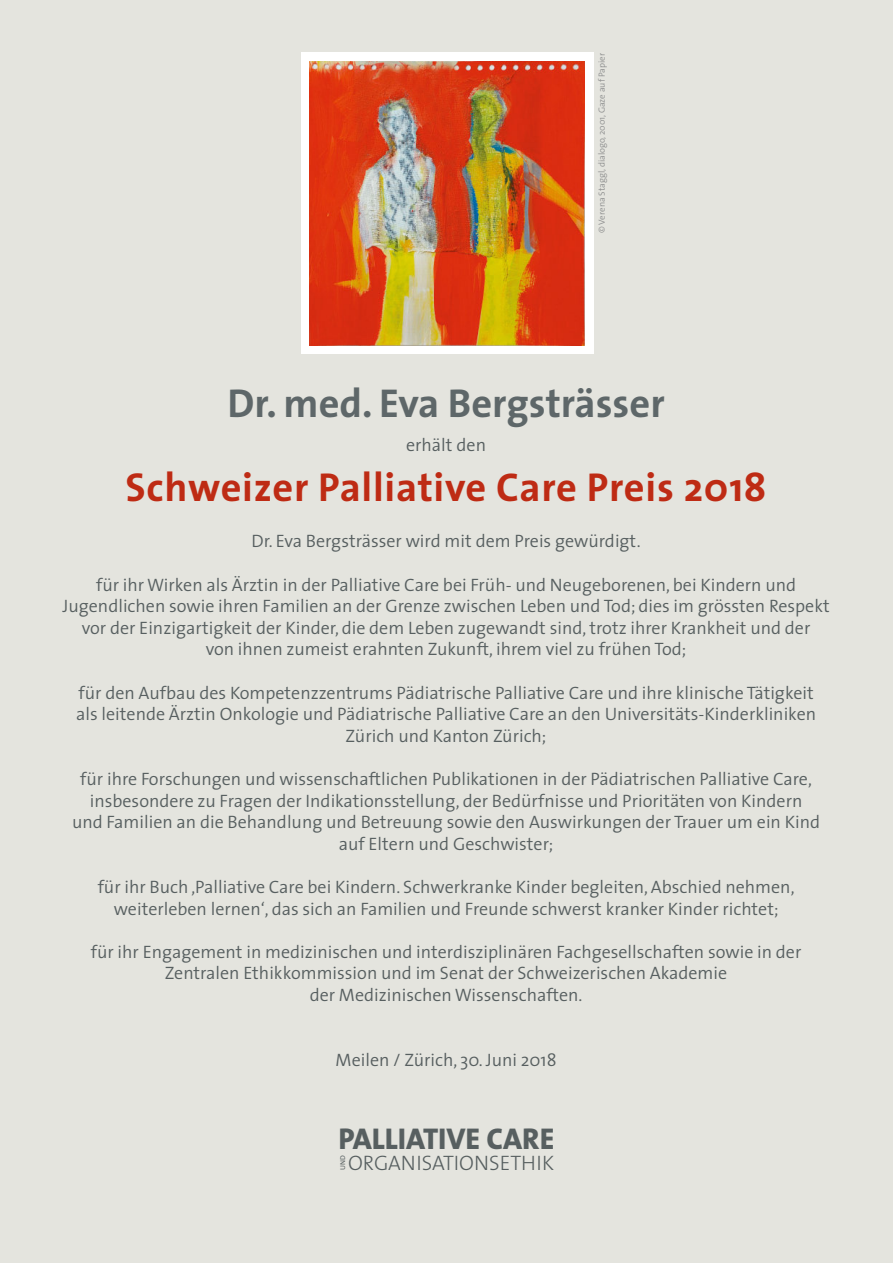
<style>
.page{position:relative;width:893px;height:1263px;background:#e4e4de}
.page>*{position:absolute;margin:0;border:0;box-sizing:border-box;transform-origin:0 0}
.t1{font:700 40.5px "The Sans";letter-spacing:.02em;color:#be2b14}
.t2{font:700 40.5px "The Sans";color:#5e6769}
.t3{font:800 30.15px "The Sans";color:#575f60}
.t4{font:300 21px "The Sans";color:#575f60}
.t5{font:300 18px/21.6px "The Sans";color:#575f60;text-align:center}
.t6{font:300 9px "The Sans";color:#8d8e8e}
.t7{font:7.05px "The Sans";color:#575f60}
</style>
<div class="page">
<div style="left:301px;top:53px;width:293px;height:301px;background:#fff"></div>
<img style="left:310px;top:61px;width:274px;height:284px">
<p class="t6" style="left:599px;top:233px;width:181px;rotate:-90deg">© Verena Staggl, dialogo, 2001, Gaze auf Papier</p>
<h1 class="t2" style="left:227px;top:387px;width:439px">Dr. med. Eva Bergsträsser</h1>
<p class="t5" style="left:406px;top:436px;width:81px">erhält den</p>
<h1 class="t1" style="left:125px;top:471px;width:642px">Schweizer Palliative Care Preis 2018</h1>
<p class="t5" style="left:252px;top:533px;width:391px">Dr. Eva Bergsträsser wird mit dem Preis gewürdigt.</p>
<p class="t5" style="left:63px;top:576px;width:768px">für ihr Wirken als Ärztin in der Palliative Care bei Früh- und Neugeborenen, bei Kindern und Jugendlichen sowie ihren Familien an der Grenze zwischen Leben und Tod; dies im grössten Respekt vor der Einzigartigkeit der Kinder, die dem Leben zugewandt sind, trotz ihrer Krankheit und der<br>von ihnen zumeist erahnten Zukunft, ihrem viel zu frühen Tod;</p>
<p class="t5" style="left:76px;top:684px;width:741px">für den Aufbau des Kompetenzzentrums Pädiatrische Palliative Care und ihre klinische Tätigkeit als leitende Ärztin Onkologie und Pädiatrische Palliative Care an den Universitäts-Kinderkliniken<br>Zürich und Kanton Zürich;</p>
<p class="t5" style="left:72px;top:770px;width:750px">für ihre Forschungen und wissenschaftlichen Publikationen in der Pädiatrischen Palliative Care, insbesondere zu Fragen der Indikationsstellung, der Bedürfnisse und Prioritäten von Kindern<br>und Familien an die Behandlung und Betreuung sowie den Auswirkungen der Trauer um ein Kind auf Eltern und Geschwister;</p>
<p class="t5" style="left:98px;top:878px;width:698px">für ihr Buch ‚Palliative Care bei Kindern. Schwerkranke Kinder begleiten, Abschied nehmen, weiterleben lernen‘, das sich an Familien und Freunde schwerst kranker Kinder richtet;</p>
<p class="t5" style="left:91px;top:943px;width:712px">für ihr Engagement in medizinischen und interdisziplinären Fachgesellschaften sowie in der<br>Zentralen Ethikkommission und im Senat der Schweizerischen Akademie<br>der Medizinischen Wissenschaften.</p>
<p class="t5" style="left:336px;top:1051px;width:222px">Meilen / Zürich, 30. Juni 2018</p>
<h2 class="t3" style="left:338px;top:1127px;width:218px">PALLIATIVE CARE</h2>
<p class="t7" style="left:340px;top:1170px;width:16px;rotate:-90deg">UND</p>
<p class="t4" style="left:348px;top:1154px;width:208px">ORGANISATIONSETHIK</p>
</div>
